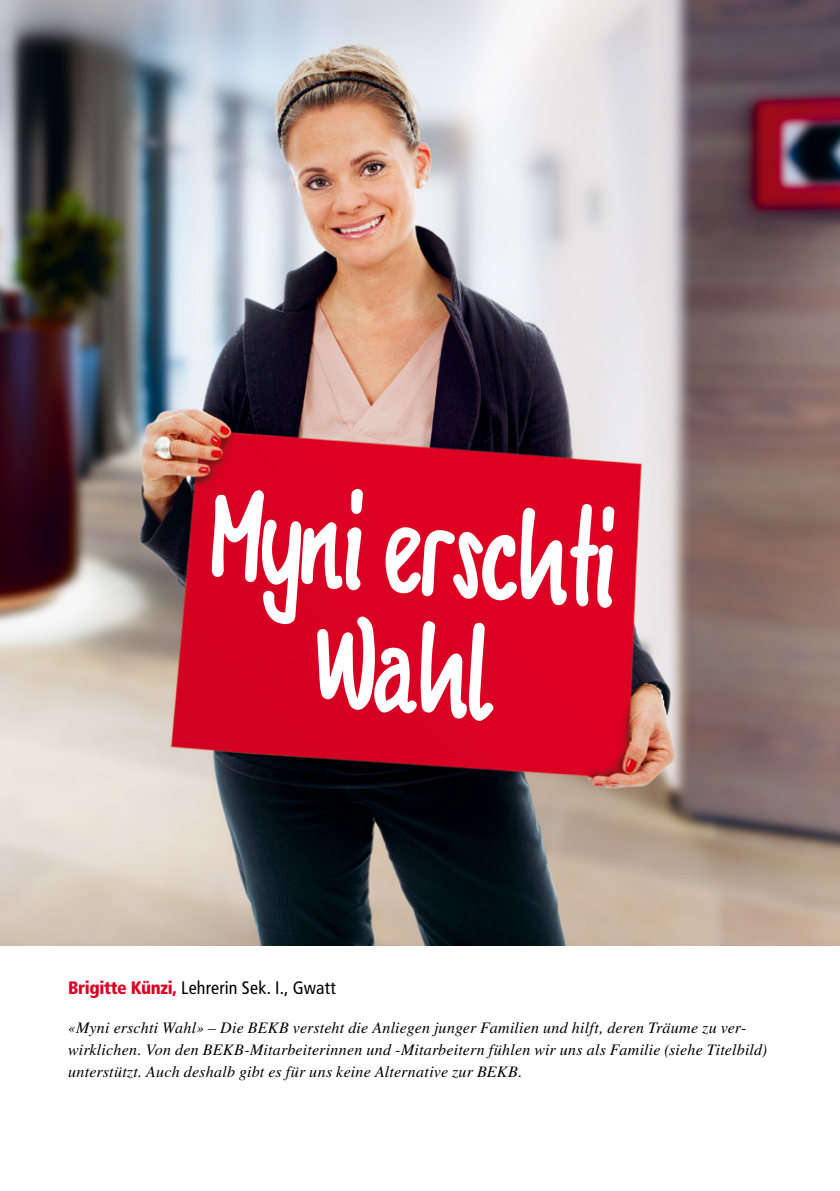
<style>
.page{position:relative;width:840px;height:1191px;background:#fff}
.page>*{position:absolute;margin:0;border:0;box-sizing:border-box;transform-origin:0 0}
.t1{font:120px/120px "Daefu";color:#fff;text-align:center}
.t2{font:condensed 18px "Frutiger LT Std";letter-spacing:.01em;color:#000}
.t3{font:italic 16px/22px "Times LT Std";letter-spacing:.01em;color:#000}
.s1{font-weight:900;color:#d02}
</style>
<div class="page">
<img style="left:0;top:0;width:839px;height:945px">
<p class="t1" style="left:215px;top:479px;width:406px;rotate:4deg">Myni erschti<br>Wahl</p>
<p class="t2" style="left:68px;top:977px;width:269px"><span class="s1">Brigitte Künzi,</span> Lehrerin Sek. I., Gwatt</p>
<p class="t3" style="left:68px;top:1017px;width:700px">«Myni erschti Wahl» – Die BEKB versteht die Anliegen junger Familien und hilft, deren Träume zu ver&shy;wirklichen. Von den BEKB-Mitarbeiterinnen und -Mitarbeitern fühlen wir uns als Familie (siehe Titelbild) unterstützt. Auch deshalb gibt es für uns keine Alternative zur BEKB.</p>
</div>
